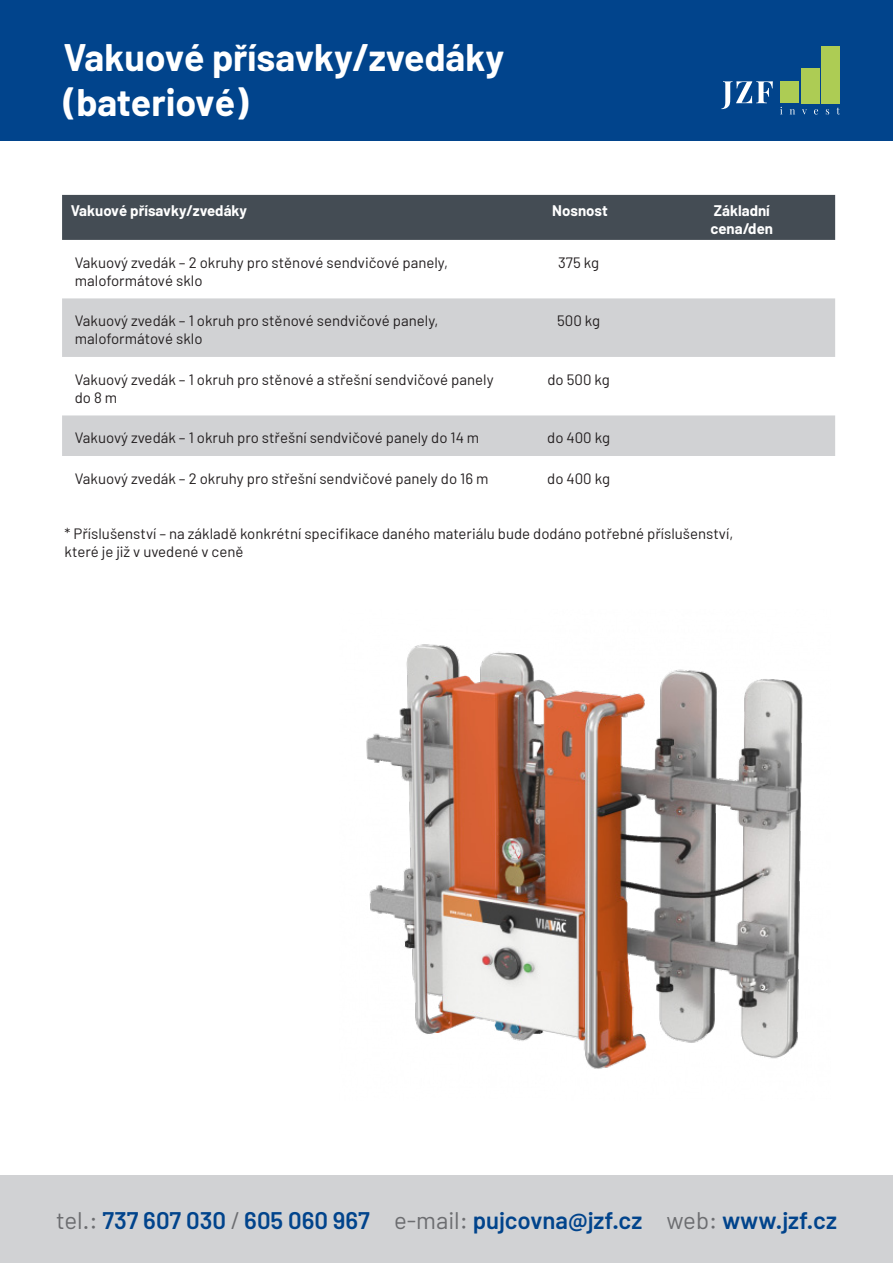
<style>
.page{position:relative;width:893px;height:1263px;background:#fff}
.page>*{position:absolute;margin:0;border:0;box-sizing:border-box;transform-origin:0 0}
.t1{font:700 37.5px/45px "Barlow";color:#fff}
.t2{font:600 24px "Barlow";color:#01448c}
.t3{font:15px/18px "Barlow";color:#231f20}
.t4{font:700 15px/18px "Barlow";color:#fff}
.s1{font-weight:400;color:#6c6d70}
</style>
<div class="page">
<div style="left:0;top:1175px;width:893px;height:88px;background:#d1d2d4"></div>
<div style="left:0;top:0;width:893px;height:140px;background:#01448c"></div>
<svg style="left:721px;top:81px;width:52px;height:28px"></svg>
<svg style="left:780px;top:107px;width:2px;height:7px"></svg>
<svg style="left:790px;top:109px;width:5px;height:5px"></svg>
<svg style="left:802px;top:109px;width:5px;height:5px"></svg>
<svg style="left:814px;top:109px;width:4px;height:6px"></svg>
<svg style="left:826px;top:109px;width:3px;height:6px"></svg>
<svg style="left:836px;top:108px;width:4px;height:7px"></svg>
<div style="left:780px;top:81px;width:19px;height:22px;background:#adcc54"></div>
<div style="left:801px;top:68px;width:18px;height:35px;background:#adcc54"></div>
<div style="left:821px;top:46px;width:19px;height:57px;background:#adcc54"></div>
<div style="left:62px;top:195px;width:773px;height:45px;background:#444c54"></div>
<svg style="left:62px;top:298px;width:773px;height:158px;fill:#d1d2d4"></svg>
<img style="left:366px;top:644px;width:437px;height:425px">
<p class="t1" style="left:64px;top:34px;width:442px">Vakuové přísavky/zvedáky (bateriové)</p>
<p class="t4" style="left:71px;top:201px;width:178px">Vakuové přísavky/zvedáky</p>
<p class="t4" style="left:552px;top:201px;width:57px">Nosnost</p>
<p class="t4" style="left:710px;top:201px;width:64px">Základní cena/den</p>
<p class="t3" style="left:75px;top:253px;width:375px">Vakuový zvedák – 2 okruhy pro stěnové sendvičové panely, maloformátové sklo</p>
<p class="t3" style="left:558px;top:253px;width:42px">375 kg</p>
<p class="t3" style="left:75px;top:311px;width:365px">Vakuový zvedák – 1 okruh pro stěnové sendvičové panely, maloformátové sklo</p>
<p class="t3" style="left:557px;top:311px;width:44px">500 kg</p>
<p class="t3" style="left:75px;top:370px;width:420px">Vakuový zvedák – 1 okruh pro stěnové a střešní sendvičové panely do 8 m</p>
<p class="t3" style="left:547px;top:370px;width:64px">do 500 kg</p>
<p class="t3" style="left:75px;top:428px;width:406px">Vakuový zvedák – 1 okruh pro střešní sendvičové panely do 14 m</p>
<p class="t3" style="left:547px;top:428px;width:64px">do 400 kg</p>
<p class="t3" style="left:75px;top:469px;width:415px">Vakuový zvedák – 2 okruhy pro střešní sendvičové panely do 16 m</p>
<p class="t3" style="left:547px;top:469px;width:64px">do 400 kg</p>
<p class="t3" style="left:65px;top:524px;width:670px">* Příslušenství – na základě konkrétní specifikace daného materiálu bude dodáno potřebné příslušenství, které je již v uvedené v ceně</p>
<h2 class="t2" style="left:56px;top:1205px;width:782px"><span class="s1">tel.:</span> 737 607 030 <span class="s1">/</span> 605 060 967 <span class="s1">e-mail:</span> pujcovna@jzf.cz <span class="s1">web:</span> www.jzf.cz</h2>
</div>
